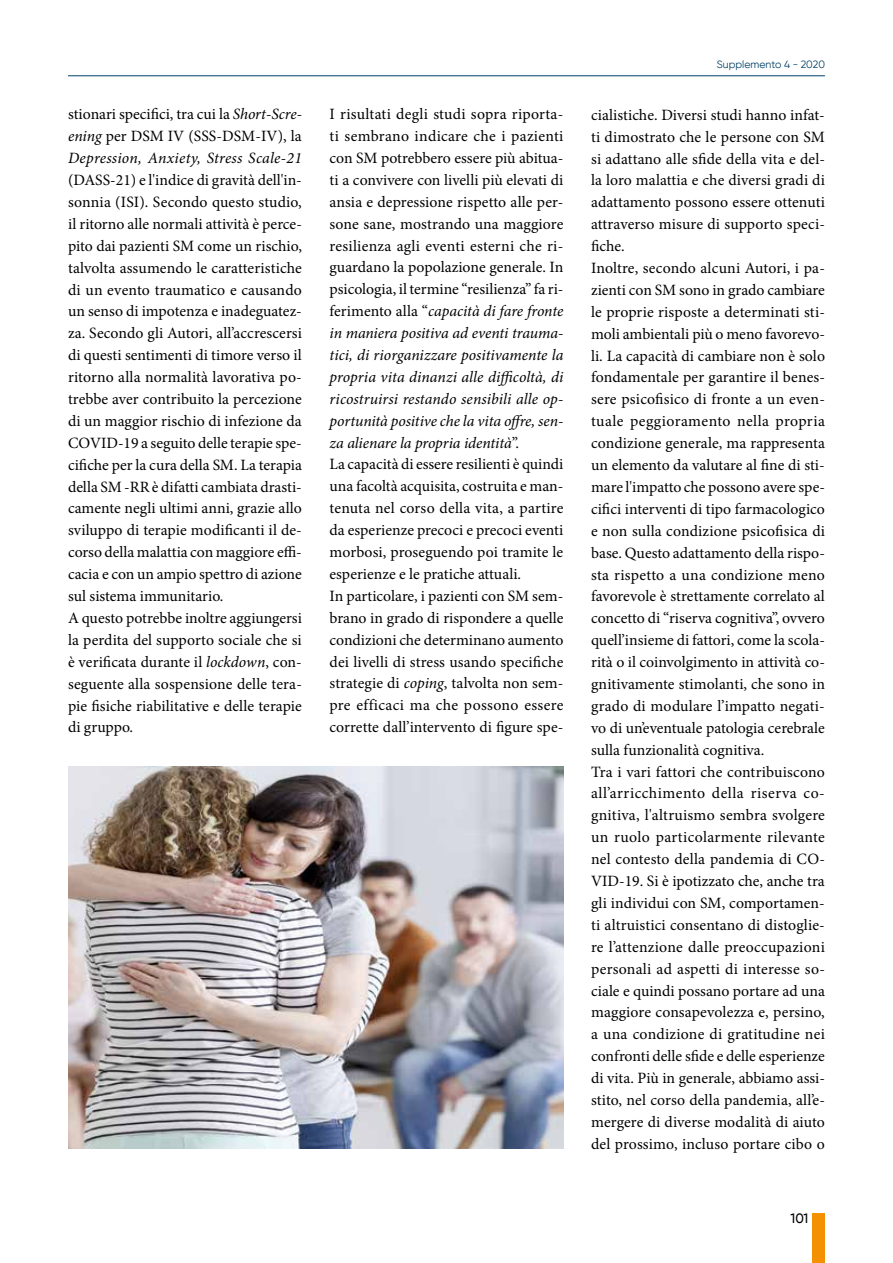
<style>
.page{position:relative;width:893px;height:1263px;background:#fff}
.page>*{position:absolute;margin:0;border:0;box-sizing:border-box;transform-origin:0 0}
.t1{font:15.75px/21.9px "Minion Pro";letter-spacing:.005em;color:#000}
.t2{font:500 13.5px "Gilroy";color:#000}
.t3{font:10.5px "Gilroy";color:#004067}
.s1{font-style:italic}
</style>
<div class="page">
<hr style="left:68px;top:75px;width:757px;height:1px;background:#004067">
<div style="left:812px;top:1214px;width:13px;height:49px;background:#f39100"></div>
<img style="left:68px;top:766px;width:495px;height:382px">
<p class="t1" style="left:68px;top:103px;width:235px;text-align:justify">stionari specifici, tra cui la <span class="s1">Short-Scre&shy;ening</span> per DSM IV (SSS-DSM-IV), la <span class="s1">Depression, Anxiety, Stress Scale-21</span></p>
<p class="t1" style="left:68px;top:169px;width:235px">(DASS-21) e l'indice di gravità dell'in&shy;sonnia (ISI). Secondo questo studio, il ritorno alle normali attività è perce&shy;pito dai pazienti SM come un rischio, talvolta assumendo le caratteristiche di un evento traumatico e causando un senso di impotenza e inadeguatez&shy;za. Secondo gli Autori, all’accrescersi di questi sentimenti di timore verso il ritorno alla normalità lavorativa po&shy;trebbe aver contribuito la percezione di un maggior rischio di infezione da COVID-19 a seguito delle terapie spe&shy;cifiche per la cura della SM. La terapia della SM -RR è difatti cambiata drasti&shy;camente negli ultimi anni, grazie allo sviluppo di terapie modificanti il de&shy;corso della malattia con maggiore effi&shy;cacia e con un ampio spettro di azione sul sistema immunitario.<br>A questo potrebbe inoltre aggiungersi la perdita del supporto sociale che si è verificata durante il <span class="s1">lockdown</span>, con&shy;seguente alla sospensione delle tera&shy;pie fisiche riabilitative e delle terapie di gruppo.</p>
<p class="t1" style="left:330px;top:103px;width:235px">I risultati degli studi sopra riporta&shy;ti sembrano indicare che i pazienti con SM potrebbero essere più abitua&shy;ti a convivere con livelli più elevati di ansia e depressione rispetto alle per&shy;sone sane, mostrando una maggiore resilienza agli eventi esterni che ri&shy;guardano la popolazione generale. In psicologia, il termine “resilienza” fa ri&shy;ferimento alla “<span class="s1">capacità di fare fronte in maniera positiva ad eventi trauma&shy;tici, di riorganizzare positivamente la propria vita dinanzi alle difficoltà, di ricostruirsi restando sensibili alle op&shy;portunità positive che la vita offre, sen&shy;za alienare la propria identità</span>”.<br>La capacità di essere resilienti è quindi una facoltà acquisita, costruita e man&shy;tenuta nel corso della vita, a partire da esperienze precoci e precoci eventi morbosi, proseguendo poi tramite le esperienze e le pratiche attuali.<br>In particolare, i pazienti con SM sem&shy;brano in grado di rispondere a quelle condizioni che determinano aumento dei livelli di stress usando specifiche strategie di <span class="s1">coping</span>, talvolta non sem&shy;pre efficaci ma che possono essere corrette dall’intervento di figure spe-</p>
<p class="t3" style="left:717px;top:58px;width:110px">Supplemento 4 - 2020</p>
<p class="t1" style="left:591px;top:104px;width:235px">cialistiche. Diversi studi hanno infat&shy;ti dimostrato che le persone con SM si adattano alle sfide della vita e del&shy;la loro malattia e che diversi gradi di adattamento possono essere ottenuti attraverso misure di supporto speci&shy;fiche.<br>Inoltre, secondo alcuni Autori, i pa&shy;zienti con SM sono in grado cambiare le proprie risposte a determinati sti&shy;moli ambientali più o meno favorevo&shy;li. La capacità di cambiare non è solo fondamentale per garantire il benes&shy;sere psicofisico di fronte a un even&shy;tuale peggioramento nella propria condizione generale, ma rappresenta un elemento da valutare al fine di sti&shy;mare l'impatto che possono avere spe&shy;cifici interventi di tipo farmacologico e non sulla condizione psicofisica di base. Questo adattamento della rispo&shy;sta rispetto a una condizione meno favorevole è strettamente correlato al concetto di “riserva cognitiva”, ovvero quell’insieme di fattori, come la scola&shy;rità o il coinvolgimento in attività co&shy;gnitivamente stimolanti, che sono in grado di modulare l’impatto negati&shy;vo di un’eventuale patologia cerebrale sulla funzionalità cognitiva.<br>Tra i vari fattori che contribuiscono all’arricchimento della riserva co&shy;gnitiva, l'altruismo sembra svolgere un ruolo particolarmente rilevante nel contesto della pandemia di CO-VID-19. Si è ipotizzato che, anche tra gli individui con SM, comportamen&shy;ti altruistici consentano di distoglie&shy;re l’attenzione dalle preoccupazioni personali ad aspetti di interesse so&shy;ciale e quindi possano portare ad una maggiore consapevolezza e, persino, a una condizione di gratitudine nei confronti delle sfide e delle esperienze di vita. Più in generale, abbiamo assi&shy;stito, nel corso della pandemia, all’e&shy;mergere di diverse modalità di aiuto del prossimo, incluso portare cibo o</p>
<p class="t2" style="left:790px;top:1210px;width:19px">101</p>
</div>
